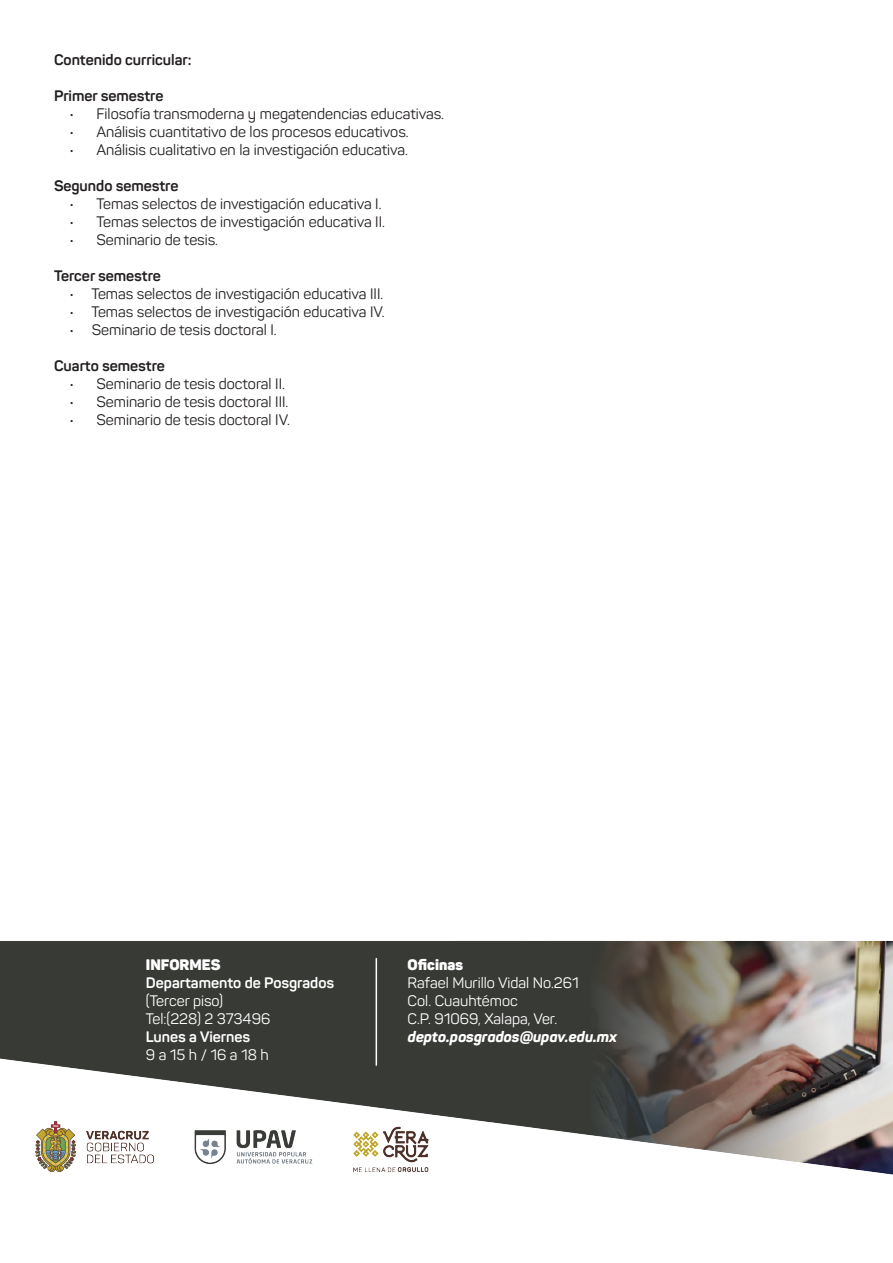
<style>
.page{position:relative;width:893px;height:1263px;background:#fff}
.page>*{position:absolute;margin:0;border:0;box-sizing:border-box;transform-origin:0 0}
.t1{font:15px "Panton";color:#231f20}
.t2{font:15px "Panton";color:#fff}
.t3{font:700 15px "Panton";color:#231f20}
.t4{font:700 15px "Panton";color:#fff}
.t5{font:italic 800 15px "Panton";color:#fff}
.t6{font:900 15px "Panton";color:#fff}
</style>
<div class="page">
<img style="left:0;top:940px;width:893px;height:235px">
<hr style="left:376px;top:958px;width:1px;height:108px;background:#fff">
<p class="t3" style="left:54px;top:51px;width:139px">Contenido curricular:</p>
<p class="t3" style="left:54px;top:87px;width:111px">Primer semestre</p>
<p class="t1" style="left:70px;top:105px;width:376px">• Filosofía transmoderna y megatendencias educativas.</p>
<p class="t1" style="left:70px;top:123px;width:341px">• Análisis cuantitativo de los procesos educativos.</p>
<p class="t1" style="left:70px;top:141px;width:340px">• Análisis cualitativo en la investigación educativa.</p>
<p class="t3" style="left:54px;top:177px;width:126px">Segundo semestre</p>
<p class="t1" style="left:70px;top:195px;width:313px">• Temas selectos de investigación educativa I.</p>
<p class="t1" style="left:70px;top:213px;width:317px">• Temas selectos de investigación educativa II.</p>
<p class="t1" style="left:70px;top:231px;width:150px">• Seminario de tesis.</p>
<p class="t3" style="left:54px;top:267px;width:108px">Tercer semestre</p>
<p class="t1" style="left:70px;top:285px;width:315px">• Temas selectos de investigación educativa III.</p>
<p class="t1" style="left:70px;top:303px;width:317px">• Temas selectos de investigación educativa IV.</p>
<p class="t1" style="left:70px;top:321px;width:209px">• Seminario de tesis doctoral I.</p>
<p class="t3" style="left:54px;top:357px;width:112px">Cuarto semestre</p>
<p class="t1" style="left:70px;top:375px;width:217px">• Seminario de tesis doctoral II.</p>
<p class="t1" style="left:70px;top:393px;width:220px">• Seminario de tesis doctoral III.</p>
<p class="t1" style="left:70px;top:411px;width:222px">• Seminario de tesis doctoral IV.</p>
<p class="t6" style="left:146px;top:955px;width:76px">INFORMES</p>
<p class="t4" style="left:146px;top:973px;width:190px">Departamento de Posgrados</p>
<p class="t2" style="left:146px;top:991px;width:79px">(Tercer piso)</p>
<p class="t2" style="left:146px;top:1009px;width:126px">Tel:(228) 2 373496</p>
<p class="t4" style="left:146px;top:1027px;width:106px">Lunes a Viernes</p>
<p class="t2" style="left:146px;top:1045px;width:124px">9 a 15 h / 16 a 18 h</p>
<p class="t6" style="left:408px;top:955px;width:57px">Oficinas</p>
<p class="t2" style="left:408px;top:973px;width:173px">Rafael Murillo Vidal No.261</p>
<p class="t2" style="left:408px;top:991px;width:112px">Col. Cuauhtémoc</p>
<p class="t2" style="left:408px;top:1009px;width:151px">C.P. 91069, Xalapa, Ver.</p>
<p class="t5" style="left:408px;top:1027px;width:211px">depto.posgrados@upav.edu.mx</p>
</div>
